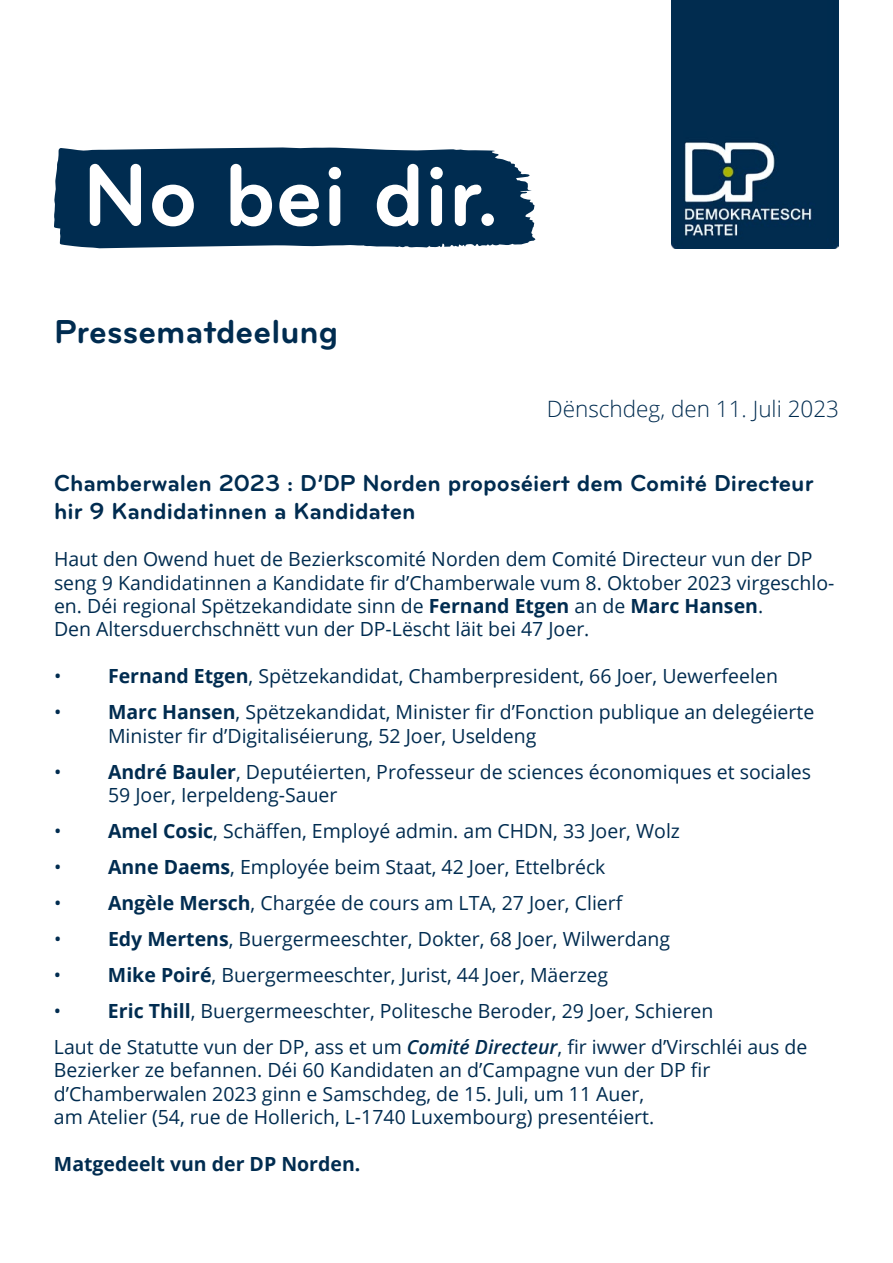
<style>
.page{position:relative;width:893px;height:1263px;background:#fff}
.page>*{position:absolute;margin:0;border:0;box-sizing:border-box;transform-origin:0 0}
.t1{font:700 91.2px "Bryant";color:#fff}
.t2{font:700 34.5px "Bryant";color:#002c50}
.t3{font:700 24px/28.8px "Bryant Pro";color:#002c50}
.t4{font:300 22.5px "Open Sans";color:#002c50}
.t5{font:19.5px/23.4px "Open Sans";color:#002c50}
.t6{font:700 19.5px "Open Sans";color:#002c50}
.s1{font-weight:700}
.s2{font-weight:600;font-style:italic}
</style>
<div class="page">
<img style="left:671px;top:0;width:168px;height:248px">
<svg style="left:54px;top:147px;width:481px;height:101px;background:#10395b"></svg>
<h1 class="t1" style="left:82px;top:138px;width:418px">No bei dir.</h1>
<h2 class="t2" style="left:54px;top:310px;width:286px">Pressematdeelung</h2>
<p class="t4" style="left:547px;top:393px;width:294px">Dënschdeg, den 11. Juli 2023</p>
<p class="t3" style="left:54px;top:468px;width:761px">Chamberwalen 2023 : D’DP Norden proposéiert dem Comité Directeur hir 9 Kandidatinnen a Kandidaten</p>
<p class="t5" style="left:54px;top:547px;width:782px">Haut den Owend huet de Bezierkscomité Norden dem Comité Directeur vun der DP seng 9 Kandidatinnen a Kandidate fir d’Chamberwale vum 8. Oktober 2023 virgeschlo&shy;en. Déi regional Spëtzekandidate sinn de <span class="s1">Fernand Etgen</span> an de <span class="s1">Marc Hansen</span>.<br>Den Altersduerchschnëtt vun der DP-Lëscht läit bei 47 Joer.</p>
<p class="t5" style="left:54px;top:664px;width:725px">• <span class="s1">Fernand Etgen</span>, Spëtzekandidat, Chamberpresident, 66 Joer, Uewerfeelen</p>
<p class="t5" style="left:108px;top:700px;width:708px;text-indent:-54px">• <span class="s1">Marc Hansen</span>, Spëtzekandidat, Minister fir d’Fonction publique an delegéierte<br>Minister fir d’Digitaliséierung, 52 Joer, Useldeng</p>
<p class="t5" style="left:108px;top:759px;width:705px;text-indent:-54px">• <span class="s1">André Bauler</span>, Deputéierten, Professeur de sciences économiques et sociales<br>59 Joer, Ierpeldeng-Sauer</p>
<p class="t5" style="left:54px;top:819px;width:628px">• <span class="s1">Amel Cosic</span>, Schäffen, Employé admin. am CHDN, 33 Joer, Wolz</p>
<p class="t5" style="left:54px;top:855px;width:553px">• <span class="s1">Anne Daems</span>, Employée beim Staat, 42 Joer, Ettelbréck</p>
<p class="t5" style="left:54px;top:891px;width:570px">• <span class="s1">Angèle Mersch</span>, Chargée de cours am LTA, 27 Joer, Clierf</p>
<p class="t5" style="left:54px;top:927px;width:618px">• <span class="s1">Edy Mertens</span>, Buergermeeschter, Dokter, 68 Joer, Wilwerdang</p>
<p class="t5" style="left:54px;top:963px;width:556px">• <span class="s1">Mike Poiré</span>, Buergermeeschter, Jurist, 44 Joer, Mäerzeg</p>
<p class="t5" style="left:54px;top:992px;width:755px;line-height:36px">• <span class="s1">Eric Thill</span>, Buergermeeschter, Politesche Beroder, 29 Joer, Schieren<br>Laut de Statutte vun der DP, ass et um <span class="s2">Comité Directeur</span>, fir iwwer d’Virschléi aus de</p>
<p class="t5" style="left:54px;top:1058px;width:658px">Bezierker ze befannen. Déi 60 Kandidaten an d’Campagne vun der DP fir d’Chamberwalen 2023 ginn e Samschdeg, de 15. Juli, um 11 Auer,<br>am Atelier (54, rue de Hollerich, L-1740 Luxembourg) presentéiert.</p>
<p class="t6" style="left:54px;top:1150px;width:308px">Matgedeelt vun der DP Norden.</p>
</div>
